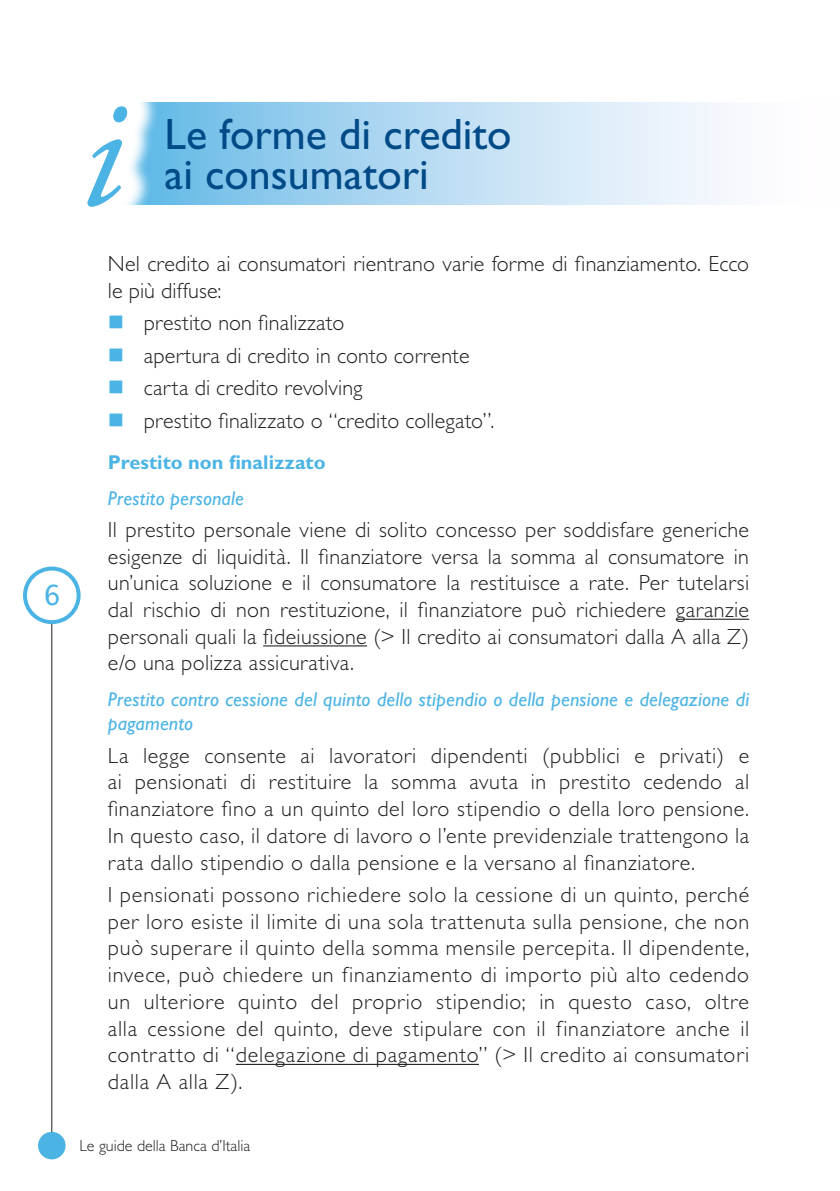
<style>
.page{position:relative;width:840px;height:1191px;background:#fff}
.page>*{position:absolute;margin:0;border:0;box-sizing:border-box;transform-origin:0 0}
.t1{font:italic 160px "Adobe Garamond Pro";color:#4cb4e5}
.TITOLO_SEZIONE{font:44px "Gill Sans Std";color:#004a87}
.t2{font:28px "Lucida Console";color:#4cb4e5}
.PARAGRAFO{font:300 22px/26.6px "Gill Sans Std";letter-spacing:.015em;color:#231f20;text-align:justify}
.PARAGRAFO-2{font:italic 20px/24.2px "Gill Sans Std";letter-spacing:.005em;color:#4cb4e5}
.TITOLETTO_PARAGRAFO{font:700 20px "Gill Sans Std";color:#4cb4e5}
.t3{font:300 16px "Gill Sans Std";color:#231f20}
</style>
<div class="page">
<hr style="left:51px;top:622px;width:1px;height:510px;background:#231f20">
<div style="left:40px;top:1133px;width:24px;height:24px;background:#4cb4e5;border-radius:50%"></div>
<div style="left:38px;top:1131px;width:28px;height:28px;border:4px solid #4cb4e5;border-radius:50%"></div>
<div style="left:23px;top:566px;width:58px;height:58px;border:4px solid #4cb4e5;border-radius:50%"></div>
<hr style="left:675px;top:618px;width:73px;height:2px;background:#231f20">
<hr style="left:263px;top:645px;width:104px;height:1px;background:#231f20">
<hr style="left:236px;top:1063px;width:242px;height:2px;background:#231f20">
<div style="left:108px;top:102px;width:731px;height:102px;background:linear-gradient(to right,#69b9e7,#fff)"></div>
<div style="left:54px;top:73px;width:106px;height:167px;background:#fff"></div>
<p class="t2" style="left:43px;top:583px;width:18px">6</p>
<p class="t1" style="left:79px;top:58px;width:46px">i</p>
<p class="TITOLO_SEZIONE" style="left:164px;top:109px;width:348px">Le forme di credito</p>
<p class="TITOLO_SEZIONE" style="left:164px;top:149px;width:265px">ai consumatori</p>
<p class="PARAGRAFO" style="left:108px;top:251px;width:642px">Nel credito ai consumatori rientrano varie forme di finanziamento. Ecco le più diffuse:</p>
<p class="PARAGRAFO" style="left:144px;top:310px;width:202px">prestito non finalizzato</p>
<p class="PARAGRAFO" style="left:144px;top:342px;width:327px">apertura di credito in conto corrente</p>
<p class="PARAGRAFO" style="left:144px;top:375px;width:220px">carta di credito revolving</p>
<p class="PARAGRAFO" style="left:144px;top:407px;width:352px">prestito finalizzato o “credito collegato”.</p>
<p class="TITOLETTO_PARAGRAFO" style="left:108px;top:450px;width:219px">Prestito non finalizzato</p>
<p class="PARAGRAFO-2" style="left:108px;top:486px;width:137px">Prestito personale</p>
<p class="PARAGRAFO" style="left:108px;top:516px;width:642px">Il prestito personale viene di solito concesso per soddisfare generiche esigenze di liquidità. Il finanziatore versa la somma al consumatore in un’unica soluzione e il consumatore la restituisce a rate. Per tutelarsi dal rischio di non restituzione, il finanziatore può richiedere garanzie personali quali la fideiussione (&gt; Il credito ai consumatori dalla A alla Z) e/o una polizza assicurativa.</p>
<p class="PARAGRAFO-2" style="left:108px;top:687px;width:642px">Prestito contro cessione del quinto dello stipendio o della pensione e delegazione di pagamento</p>
<p class="PARAGRAFO" style="left:108px;top:742px;width:642px">La legge consente ai lavoratori dipendenti (pubblici e privati) e ai pensionati di restituire la somma avuta in prestito cedendo al finanziatore fino a un quinto del loro stipendio o della loro pensione.<br>In questo caso, il datore di lavoro o l’ente previdenziale trattengono la rata dallo stipendio o dalla pensione e la versano al finanziatore.</p>
<p class="PARAGRAFO" style="left:108px;top:881px;width:642px">I pensionati possono richiedere solo la cessione di un quinto, perché per loro esiste il limite di una sola trattenuta sulla pensione, che non può superare il quinto della somma mensile percepita. Il dipendente, invece, può chiedere un finanziamento di importo più alto cedendo un ulteriore quinto del proprio stipendio; in questo caso, oltre alla cessione del quinto, deve stipulare con il finanziatore anche il contratto di “delegazione di pagamento” (&gt; Il credito ai consumatori dalla A alla Z).</p>
<p class="t3" style="left:79px;top:1136px;width:172px">Le guide della Banca d’Italia</p>
</div>
